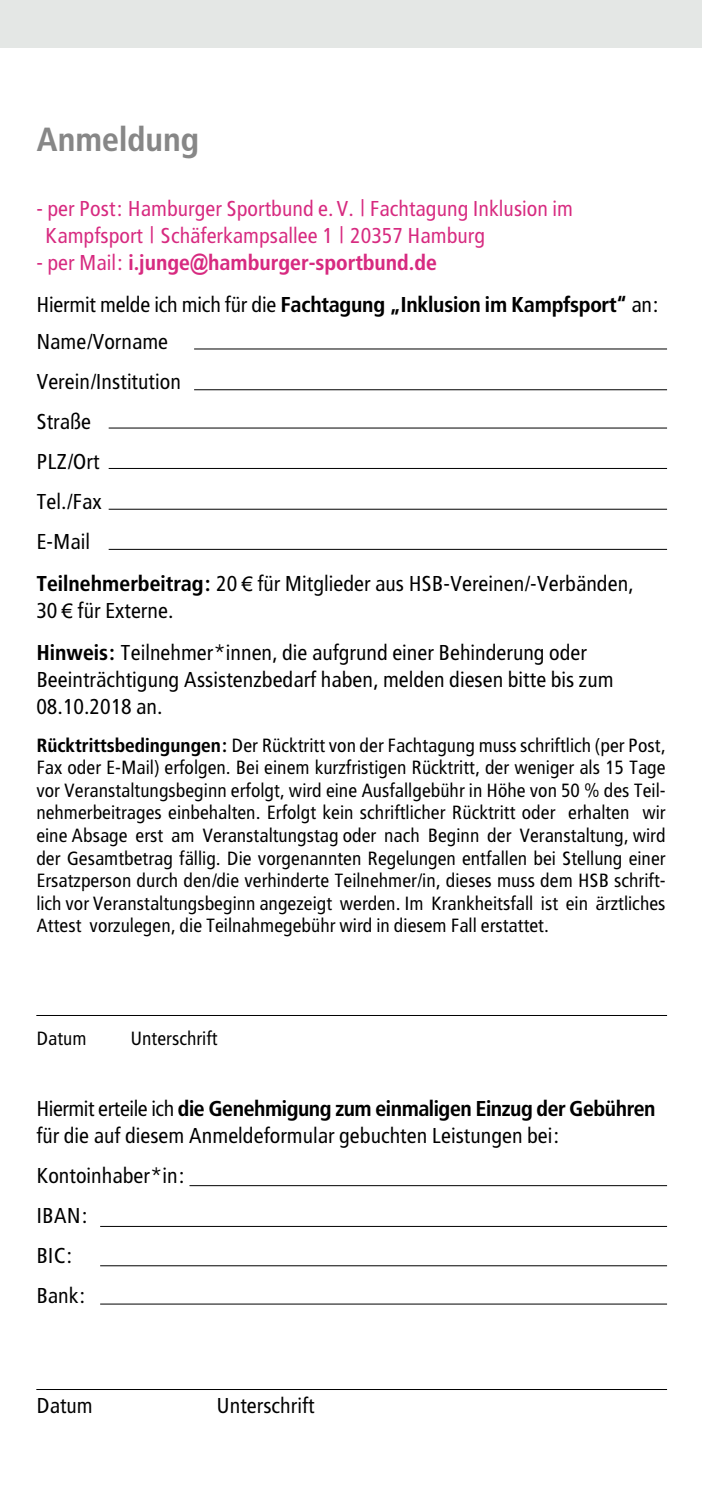
<style>
.page{position:relative;width:702px;height:1489px;background:#fff}
.page>*{position:absolute;margin:0;border:0;box-sizing:border-box;transform-origin:0 0}
.t1{font:35px "Frutiger Bol Con";color:#878787}
.t2{font:22.5px/40.2px "Frutiger Reg Con";color:#000}
.t3{font:22.5px/42px "Frutiger Bol Con";letter-spacing:-.01em;color:#000}
.t4{font:22.5px/27px "Frutiger Reg Con";color:#d72a80}
.t5{font:20px/22.5px "Frutiger Reg Con";color:#000;text-align:justify}
.s1{font-family:"Frutiger";font-weight:300}
.s2{font-family:"Frutiger Reg Con";color:#d72a80}
.s3{color:#d72a80}
.s4{font-family:"Arial Narrow";font-weight:700;color:#d72a80}
.s5{font-family:"Frutiger Reg Con"}
.s6{font-family:"Frutiger Bol Con"}
.s7{font-family:"Arial";font-size:20px}
</style>
<div class="page">
<div style="left:0;top:0;width:702px;height:47px;background:#e4e7e5"></div>
<hr style="left:194px;top:348px;width:473px;height:1px;background:#000">
<hr style="left:194px;top:389px;width:473px;height:1px;background:#000">
<hr style="left:109px;top:427px;width:558px;height:1px;background:#000">
<hr style="left:109px;top:468px;width:558px;height:1px;background:#000">
<hr style="left:109px;top:509px;width:558px;height:1px;background:#000">
<hr style="left:109px;top:549px;width:558px;height:1px;background:#000">
<hr style="left:36px;top:1015px;width:631px;height:1px;background:#000">
<hr style="left:36px;top:1388px;width:631px;height:1px;background:#000">
<hr style="left:100px;top:1225px;width:567px;height:1px;background:#000">
<hr style="left:100px;top:1265px;width:567px;height:1px;background:#000">
<hr style="left:100px;top:1303px;width:567px;height:1px;background:#000">
<hr style="left:189px;top:1185px;width:478px;height:1px;background:#000">
<h1 class="t1" style="left:36px;top:120px;width:164px">Anmeldung</h1>
<p class="t4" style="left:45px;top:194px;width:529px;text-indent:-9px">- per Post: Hamburger Sportbund e. V. <span class="s1">|</span> Fachtagung Inklusion im<br>Kampfsport <span class="s1">|</span> Schäferkampsallee 1 <span class="s1">|</span> 20357 Hamburg</p>
<p class="t3" style="left:36px;top:241px;width:625px"><span class="s2">- per Mail:</span> <span class="s3">i.junge</span><span class="s4">@</span><span class="s3">hamburger-sportbund.de<br></span><span class="s5">Hiermit melde ich mich für die</span> Fachtagung „Inklusion im Kampfsport“ <span class="s5">an:</span></p>
<p class="t2" style="left:36px;top:321px;width:599px">Name/Vorname<br>Verein/Institution<br>Straße<br>PLZ/Ort<br>Tel./Fax<br>E-Mail<br><span class="s6">Teilnehmerbeitrag:</span> 20 <span class="s7">€</span> für Mitglieder aus HSB-Vereinen/-Verbänden,</p>
<p class="t2" style="left:36px;top:589px;width:552px;line-height:42px">30 <span class="s7">€</span> für Externe.<br><span class="s6">Hinweis:</span> Teilnehmer<span class="s1">*</span>innen, die aufgrund einer Behinderung oder</p>
<p class="t2" style="left:36px;top:666px;width:578px;line-height:27px">Beeinträchtigung Assistenzbedarf haben, melden diesen bitte bis zum<br>08.10.2018 an.</p>
<p class="t5" style="left:36px;top:733px;width:631px"><span class="s6">Rücktrittsbedingungen:</span> Der Rücktritt von der Fachtagung muss schriftlich (per Post, Fax oder E-Mail) erfolgen. Bei einem kurzfristigen Rücktritt, der weniger als 15 Tage vor Veranstaltungsbeginn erfolgt, wird eine Ausfallgebühr in Höhe von 50 % des Teil&shy;nehmerbeitrages einbehalten. Erfolgt kein schriftlicher Rücktritt oder erhalten wir eine Absage erst am Veranstaltungstag oder nach Beginn der Veranstaltung, wird der Gesamtbetrag fällig. Die vorgenannten Regelungen entfallen bei Stellung einer Ersatzperson durch den/die verhinderte Teilnehmer/in, dieses muss dem HSB schrift&shy;lich vor Veranstaltungsbeginn angezeigt werden. Im Krankheitsfall ist ein ärztliches Attest vorzulegen, die Teilnahmegebühr wird in diesem Fall erstattet.</p>
<p class="t5" style="left:36px;top:1026px;width:52px">Datum</p>
<p class="t5" style="left:130px;top:1026px;width:89px">Unterschrift</p>
<p class="t3" style="left:36px;top:1087px;width:620px"><span class="s5">Hiermit erteile ich</span> die Genehmigung zum einmaligen Einzug der Gebühren</p>
<p class="t2" style="left:36px;top:1115px;width:525px">für die auf diesem Anmeldeformular gebuchten Leistungen bei:<br>Kontoinhaber<span class="s1">*</span>in:<br>IBAN:<br>BIC:<br>Bank:</p>
<p class="t2" style="left:36px;top:1385px;width:58px">Datum</p>
<p class="t2" style="left:216px;top:1385px;width:100px">Unterschrift</p>
</div>
